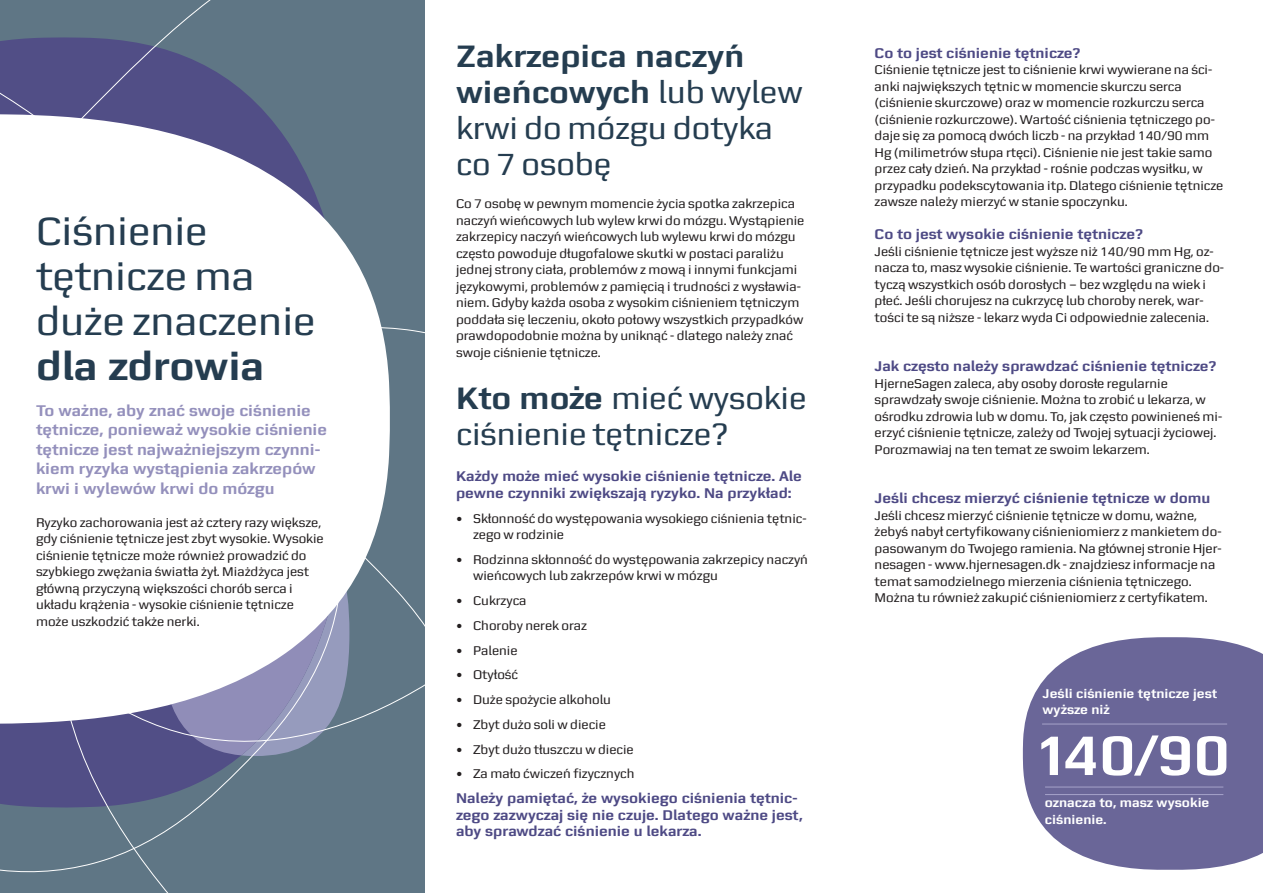
<style>
.page{position:relative;width:1263px;height:893px;background:#fff}
.page>*{position:absolute;margin:0;border:0;box-sizing:border-box;transform-origin:0 0}
.t1{font:700 60px "Zetta Sans";color:#fff}
.t2{font:42px/45px "Zetta Sans";color:#253d50}
.t3{font:700 42px "Zetta Sans";color:#253d50}
.t4{font:33px/36px "Zetta Sans";color:#253d50}
.t5{font:700 16.5px/19.5px "Zetta Sans";color:#9490bc}
.t6{font:700 15px/16.5px "Zetta Sans";color:#4e4a85}
.t7{font:13.5px/16.5px "Zetta Sans";color:#231f20}
.t8{font:700 13.5px/16.5px "Zetta Sans";color:#fff}
.s1{font-weight:700}
</style>
<div class="page">
<div style="left:0;top:0;width:425px;height:449px;background:#5f7685"></div>
<svg style="left:0;top:34px;width:344px;height:80px;background:#575f86"></svg>
<svg style="left:0;top:449px;width:425px;height:444px;background:#607088"></svg>
<svg style="left:0;top:114px;width:390px;height:610px"></svg>
<svg style="left:1023px;top:637px;width:240px;height:233px;background:#7a77a3"></svg>
<hr style="left:1042px;top:723px;width:185px;height:1px;background:#a3a0c7">
<hr style="left:1045px;top:786px;width:178px;height:1px;background:#a3a0c7">
<hr style="left:1045px;top:794px;width:178px;height:1px;background:#a3a0c7">
<h2 class="t2" style="left:36px;top:212px;width:281px">Ciśnienie tętnicze ma duże znaczenie</h2>
<h2 class="t3" style="left:36px;top:350px;width:230px">dla zdrowia</h2>
<p class="t5" style="left:36px;top:402px;width:293px">To ważne, aby znać swoje ciśnienie tętnicze, ponieważ wysokie ciśnienie tętnicze jest najważniejszym czynni&shy;kiem ryzyka wystąpienia zakrzepów krwi i wylewów krwi do mózgu</p>
<p class="t7" style="left:36px;top:515px;width:289px">Ryzyko zachorowania jest aż cztery razy większe, gdy ciśnienie tętnicze jest zbyt wysokie. Wysokie ciśnienie tętnicze może również prowadzić do szybkiego zwężania światła żył. Miażdżyca jest główną przyczyną większości chorób serca i układu krążenia - wysokie ciśnienie tętnicze może uszkodzić także nerki.</p>
<h3 class="t4" style="left:456px;top:41px;width:348px"><span class="s1">Zakrzepica naczyń wieńcowych</span> lub wylew krwi do mózgu dotyka co 7 osobę</h3>
<p class="t7" style="left:456px;top:197px;width:350px">Co 7 osobę w pewnym momencie życia spotka zakrzepica naczyń wieńcowych lub wylew krwi do mózgu. Wystąpienie zakrzepicy naczyń wieńcowych lub wylewu krwi do mózgu często powoduje długofalowe skutki w postaci paraliżu jednej strony ciała, problemów z mową i innymi funkcjami językowymi, problemów z pamięcią i trudności z wysławia&shy;niem. Gdyby każda osoba z wysokim ciśnieniem tętniczym poddała się leczeniu, około połowy wszystkich przypadków prawdopodobnie można by uniknąć - dlatego należy znać swoje ciśnienie tętnicze.</p>
<h3 class="t4" style="left:456px;top:383px;width:352px"><span class="s1">Kto może</span> mieć wysokie ciśnienie tętnicze?</h3>
<p class="t6" style="left:456px;top:469px;width:347px">Każdy może mieć wysokie ciśnienie tętnicze. Ale pewne czynniki zwiększają ryzyko. Na przykład:</p>
<p class="t7" style="left:473px;top:511px;width:335px;text-indent:-17px">• Skłonność do występowania wysokiego ciśnienia tętnic&shy;zego w rodzinie</p>
<p class="t7" style="left:473px;top:552px;width:336px;text-indent:-17px">• Rodzinna skłonność do występowania zakrzepicy naczyń wieńcowych lub zakrzepów krwi w mózgu</p>
<p class="t7" style="left:456px;top:594px;width:72px">• Cukrzyca</p>
<p class="t7" style="left:456px;top:618px;width:132px">• Choroby nerek oraz</p>
<p class="t7" style="left:456px;top:643px;width:63px">• Palenie</p>
<p class="t7" style="left:456px;top:668px;width:64px">• Otyłość</p>
<p class="t7" style="left:456px;top:693px;width:156px">• Duże spożycie alkoholu</p>
<p class="t7" style="left:456px;top:717px;width:151px">• Zbyt dużo soli w diecie</p>
<p class="t7" style="left:456px;top:742px;width:179px">• Zbyt dużo tłuszczu w diecie</p>
<p class="t7" style="left:456px;top:767px;width:180px">• Za mało ćwiczeń fizycznych</p>
<p class="t6" style="left:456px;top:791px;width:348px">Należy pamiętać, że wysokiego ciśnienia tętnic&shy;zego zazwyczaj się nie czuje. Dlatego ważne jest, aby sprawdzać ciśnienie u lekarza.</p>
<p class="t6" style="left:875px;top:46px;width:207px">Co to jest ciśnienie tętnicze?</p>
<p class="t7" style="left:875px;top:63px;width:350px">Ciśnienie tętnicze jest to ciśnienie krwi wywierane na ści&shy;anki największych tętnic w momencie skurczu serca (ciśnienie skurczowe) oraz w momencie rozkurczu serca (ciśnienie rozkurczowe). Wartość ciśnienia tętniczego po&shy;daje się za pomocą dwóch liczb - na przykład 140/90 mm Hg (milimetrów słupa rtęci). Ciśnienie nie jest takie samo przez cały dzień. Na przykład - rośnie podczas wysiłku, w przypadku podekscytowania itp. Dlatego ciśnienie tętnicze zawsze należy mierzyć w stanie spoczynku.</p>
<p class="t6" style="left:875px;top:227px;width:270px">Co to jest wysokie ciśnienie tętnicze?</p>
<p class="t7" style="left:875px;top:244px;width:351px">Jeśli ciśnienie tętnicze jest wyższe niż 140/90 mm Hg, oz&shy;nacza to, masz wysokie ciśnienie. Te wartości graniczne do&shy;tyczą wszystkich osób dorosłych – bez względu na wiek i płeć. Jeśli chorujesz na cukrzycę lub choroby nerek, war&shy;tości te są niższe - lekarz wyda Ci odpowiednie zalecenia.</p>
<p class="t6" style="left:875px;top:359px;width:343px">Jak często należy sprawdzać ciśnienie tętnicze?</p>
<p class="t7" style="left:875px;top:376px;width:349px">HjerneSagen zaleca, aby osoby dorosłe regularnie sprawdzały swoje ciśnienie. Można to zrobić u lekarza, w ośrodku zdrowia lub w domu. To, jak często powinieneś mi&shy;erzyć ciśnienie tętnicze, zależy od Twojej sytuacji życiowej.<br>Porozmawiaj na ten temat ze swoim lekarzem.</p>
<p class="t6" style="left:875px;top:491px;width:337px">Jeśli chcesz mierzyć ciśnienie tętnicze w domu</p>
<p class="t7" style="left:875px;top:508px;width:349px">Jeśli chcesz mierzyć ciśnienie tętnicze w domu, ważne, żebyś nabył certyfikowany ciśnieniomierz z mankietem do&shy;pasowanym do Twojego ramienia. Na głównej stronie Hjer&shy;nesagen - www.hjernesagen.dk - znajdziesz informacje na temat samodzielnego mierzenia ciśnienia tętniczego.<br>Można tu również zakupić ciśnieniomierz z certyfikatem.</p>
<p class="t8" style="left:1043px;top:686px;width:176px">Jeśli ciśnienie tętnicze jest wyższe niż</p>
<h1 class="t1" style="left:1034px;top:722px;width:196px">140/90</h1>
<p class="t8" style="left:1045px;top:796px;width:166px">oznacza to, masz wysokie ciśnienie.</p>
</div>
